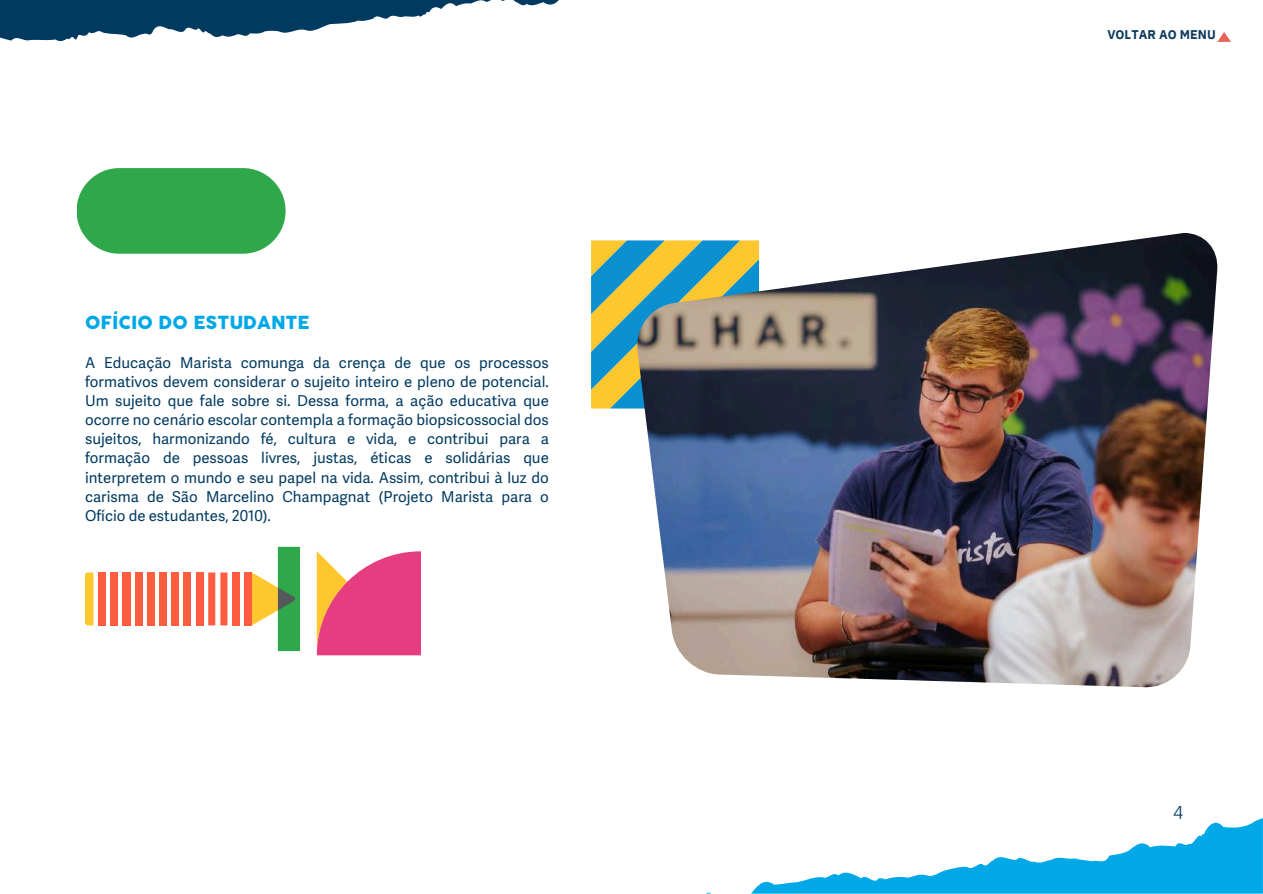
<style>
.page{position:relative;width:1263px;height:894px;background:#fff}
.page>*{position:absolute;margin:0;border:0;box-sizing:border-box;transform-origin:0 0}
.t1{font:18px "Cocogoose Pro";color:#00a8e7}
.t2{font:300 18px "Adelle Sans";color:#003a60}
.t3{font:15px/19.2px "Adelle Sans";color:#003a60;text-align:justify}
.t4{font:700 12.6px "IBM Plex Sans";letter-spacing:.005em;color:#0d3b5e}
</style>
<div class="page">
<div style="left:77px;top:168px;width:208px;height:86px;background:#2ea84a;border-radius:43px"></div>
<div style="left:278px;top:546px;width:22px;height:105px;background:#2ea84a"></div>
<svg style="left:252px;top:572px;width:43px;height:53px"></svg>
<div style="left:245px;top:572px;width:7px;height:53px;background:#fc5c40"></div>
<div style="left:233px;top:572px;width:7px;height:53px;background:#fc5c40"></div>
<div style="left:220px;top:572px;width:7px;height:53px;background:#fc5c40"></div>
<div style="left:208px;top:572px;width:7px;height:53px;background:#fc5c40"></div>
<div style="left:196px;top:572px;width:7px;height:53px;background:#fc5c40"></div>
<div style="left:184px;top:572px;width:7px;height:53px;background:#fc5c40"></div>
<div style="left:172px;top:572px;width:7px;height:53px;background:#fc5c40"></div>
<div style="left:159px;top:572px;width:8px;height:53px;background:#fc5c40"></div>
<div style="left:147px;top:572px;width:7px;height:53px;background:#fc5c40"></div>
<div style="left:135px;top:572px;width:7px;height:53px;background:#fc5c40"></div>
<div style="left:123px;top:572px;width:7px;height:53px;background:#fc5c40"></div>
<div style="left:111px;top:572px;width:7px;height:53px;background:#fc5c40"></div>
<div style="left:99px;top:572px;width:7px;height:53px;background:#fc5c40"></div>
<svg style="left:85px;top:572px;width:8px;height:53px"></svg>
<svg style="left:317px;top:551px;width:104px;height:104px;background:#eb6185"></svg>
<svg style="left:0;top:0;width:559px;height:41px"></svg>
<svg style="left:591px;top:240px;width:46px;height:168px;background:#87ac7f"></svg>
<svg style="left:707px;top:818px;width:556px;height:75px"></svg>
<svg style="left:1217px;top:32px;width:14px;height:10px"></svg>
<img style="left:637px;top:233px;width:580px;height:454px">
<p class="t1" style="left:85px;top:314px;width:226px">OFÍCIO DO ESTUDANTE</p>
<p class="t3" style="left:85px;top:354px;width:465px">A Educação Marista comunga da crença de que os processos formativos devem considerar o sujeito inteiro e pleno de potencial.<br>Um sujeito que fale sobre si. Dessa forma, a ação educativa que ocorre no cenário escolar contempla a formação biopsicossocial dos sujeitos, harmonizando fé, cultura e vida, e contribui para a formação de pessoas livres, justas, éticas e solidárias que interpretem o mundo e seu papel na vida. Assim, contribui à luz do carisma de São Marcelino Champagnat (Projeto Marista para o Ofício de estudantes, 2010).</p>
<p class="t4" style="left:1107px;top:26px;width:110px">VOLTAR AO MENU</p>
<p class="t2" style="left:1174px;top:805px;width:11px">4</p>
</div>
